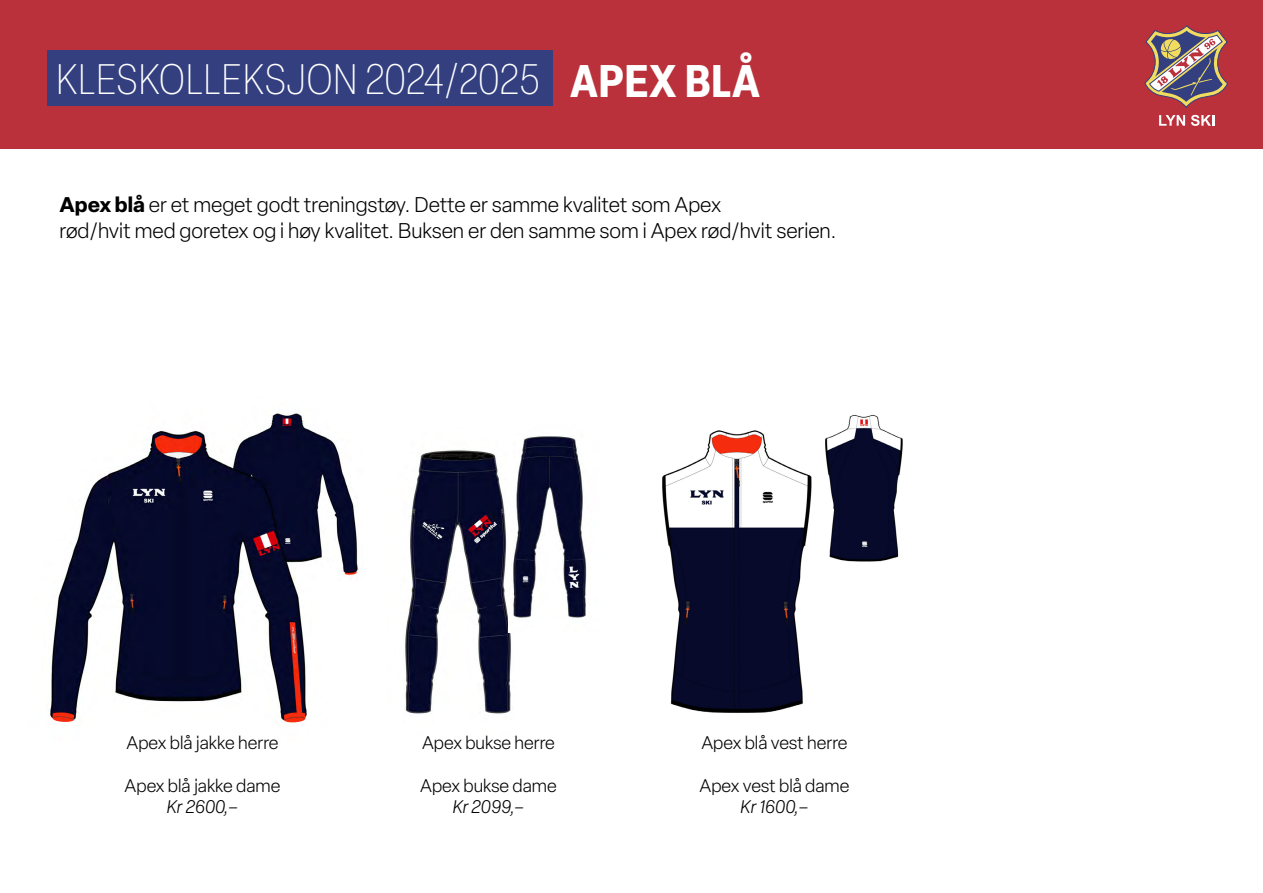
<style>
.page{position:relative;width:1263px;height:893px;background:#fff}
.page>*{position:absolute;margin:0;border:0;box-sizing:border-box;transform-origin:0 0}
.t1{font:200 condensed 42px "Elza";letter-spacing:.015em;color:#fff}
.t2{font:300 21px/25.2px "Elza";color:#000}
.t3{font:300 18px "Elza";color:#000}
.t4{font:italic 300 18px "Elza";color:#000}
.s1{font-weight:700;font-size:45px}
.s2{font-weight:700}
</style>
<div class="page">
<div style="left:0;top:0;width:1263px;height:149px;background:#ba313b"></div>
<div style="left:47px;top:51px;width:505px;height:55px;background:#333f7f"></div>
<svg style="left:1144px;top:25px;width:84px;height:83px"></svg>
<svg style="left:1159px;top:115px;width:26px;height:11px"></svg>
<svg style="left:1191px;top:115px;width:23px;height:11px"></svg>
<img style="left:48px;top:413px;width:310px;height:310px">
<img style="left:662px;top:414px;width:241px;height:299px">
<img style="left:405px;top:450px;width:106px;height:264px">
<img style="left:508px;top:436px;width:79px;height:196px">
<h1 class="t1" style="left:56px;top:53px;width:706px">KLESKOLLEKSJON 2024/2025 <span class="s1">APEX BLÅ</span></h1>
<p class="t2" style="left:60px;top:192px;width:779px"><span class="s2">Apex blå</span> er et meget godt treningstøy. Dette er samme kvalitet som Apex<br>rød/hvit med goretex og i høy kvalitet. Buksen er den samme som i Apex rød/hvit serien.</p>
<p class="t3" style="left:126px;top:731px;width:154px">Apex blå jakke herre</p>
<p class="t3" style="left:125px;top:774px;width:157px">Apex blå jakke dame</p>
<p class="t4" style="left:167px;top:795px;width:73px">Kr 2600,–</p>
<p class="t3" style="left:422px;top:731px;width:134px">Apex bukse herre</p>
<p class="t3" style="left:420px;top:774px;width:138px">Apex bukse dame</p>
<p class="t4" style="left:453px;top:795px;width:73px">Kr 2099,–</p>
<p class="t3" style="left:701px;top:731px;width:148px">Apex blå vest herre</p>
<p class="t3" style="left:699px;top:774px;width:151px">Apex vest blå dame</p>
<p class="t4" style="left:740px;top:795px;width:69px">Kr 1600,–</p>
</div>
